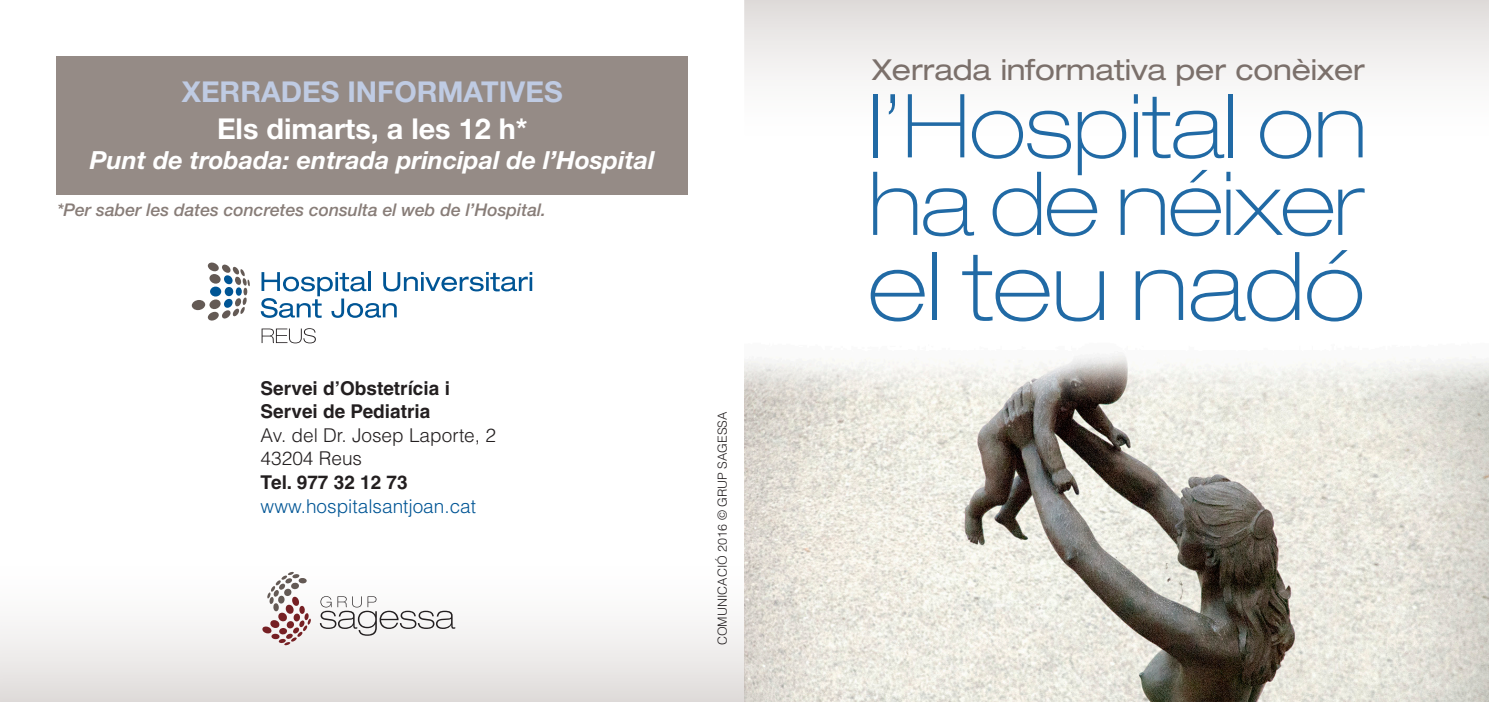
<style>
.page{position:relative;width:1489px;height:702px;background:#fff}
.page>*{position:absolute;margin:0;border:0;box-sizing:border-box;transform-origin:0 0}
.t1{font:100 expanded 95px "Helvetica Neue";color:#216aa5}
.t2{font:100 expanded 88.25px "Helvetica Neue";color:#216aa5}
.t3{font:expanded 29px "Helvetica Neue";letter-spacing:-.005em;color:#7b706b}
.t4{font:700 28.75px "Helvetica Neue";color:#bfcbe3}
.t5{font:700 28.75px "Helvetica Neue";color:#fff}
.t6{font:italic 700 25px "Helvetica Neue";color:#fff}
.t7{font:700 19px "Helvetica";color:#231f20}
.t8{font:300 19px "Helvetica";color:#231f20}
.t9{font:300 19px "Helvetica";color:#005595}
.t10{font:italic 500 17.5px "Helvetica Neue";color:#887d78}
.t11{font:300 12.5px "Helvetica";color:#231f20}
</style>
<div class="page">
<img style="left:744px;top:354px;width:744px;height:348px">
<div style="left:744px;top:0;width:744px;height:159px;background:linear-gradient(to bottom,#e3e0de,#fff)"></div>
<div style="left:0;top:542px;width:744px;height:160px;background:linear-gradient(to bottom,#fff,#e3e0de)"></div>
<div style="left:57px;top:57px;width:630px;height:138px;background:#958b86"></div>
<svg style="left:262px;top:571px;width:49px;height:74px"></svg>
<svg style="left:320px;top:596px;width:135px;height:39px"></svg>
<svg style="left:207px;top:262px;width:12px;height:9px"></svg>
<div style="left:209px;top:274px;width:12px;height:10px;background:#645a55;border-radius:50%"></div>
<div style="left:209px;top:299px;width:12px;height:10px;background:#645a55;border-radius:50%"></div>
<svg style="left:207px;top:311px;width:12px;height:10px"></svg>
<svg style="left:222px;top:264px;width:9px;height:9px"></svg>
<svg style="left:222px;top:310px;width:9px;height:9px"></svg>
<div style="left:235px;top:298px;width:6px;height:9px;background:#645a55;border-radius:50%"></div>
<svg style="left:242px;top:297px;width:5px;height:8px"></svg>
<svg style="left:233px;top:306px;width:12px;height:11px"></svg>
<svg style="left:233px;top:266px;width:17px;height:29px"></svg>
<div style="left:192px;top:300px;width:13px;height:10px;background:#645a55;border-radius:50%"></div>
<div style="left:210px;top:286px;width:11px;height:10px;background:#005595;border-radius:50%"></div>
<div style="left:224px;top:275px;width:9px;height:9px;background:#005595;border-radius:50%"></div>
<div style="left:225px;top:287px;width:8px;height:9px;background:#005595;border-radius:50%"></div>
<div style="left:224px;top:299px;width:9px;height:9px;background:#005595;border-radius:50%"></div>
<div style="left:236px;top:287px;width:6px;height:9px;background:#005595;border-radius:50%"></div>
<svg style="left:261px;top:272px;width:271px;height:46px"></svg>
<svg style="left:261px;top:328px;width:55px;height:15px"></svg>
<p class="t4" style="left:182px;top:74px;width:382px">XERRADES INFORMATIVES</p>
<p class="t5" style="left:217px;top:111px;width:312px">Els dimarts, a les 12 h*</p>
<p class="t6" style="left:90px;top:145px;width:566px">Punt de trobada: entrada principal de l’Hospital</p>
<p class="t10" style="left:57px;top:199px;width:491px">*Per saber les dates concretes consulta el web de l’Hospital.</p>
<p class="t7" style="left:260px;top:377px;width:191px">Servei d’Obstetrícia i</p>
<p class="t7" style="left:260px;top:399px;width:171px">Servei de Pediatria</p>
<p class="t8" style="left:260px;top:423px;width:237px">Av. del Dr. Josep Laporte, 2</p>
<p class="t8" style="left:260px;top:447px;width:103px">43204 Reus</p>
<p class="t7" style="left:260px;top:471px;width:149px">Tel. 977 32 12 73</p>
<p class="t9" style="left:260px;top:494px;width:217px">www.hospitalsantjoan.cat</p>
<p class="t11" style="left:714px;top:645px;width:235px;rotate:-90deg">COMUNICACIÓ 2016 © GRUP SAGESSA</p>
<p class="t3" style="left:871px;top:52px;width:495px">Xerrada informativa per conèixer</p>
<p class="t2" style="left:868px;top:73px;width:501px">l’Hospital on</p>
<p class="t2" style="left:868px;top:151px;width:497px">ha de néixer</p>
<p class="t1" style="left:868px;top:230px;width:498px">el teu nadó</p>
</div>
